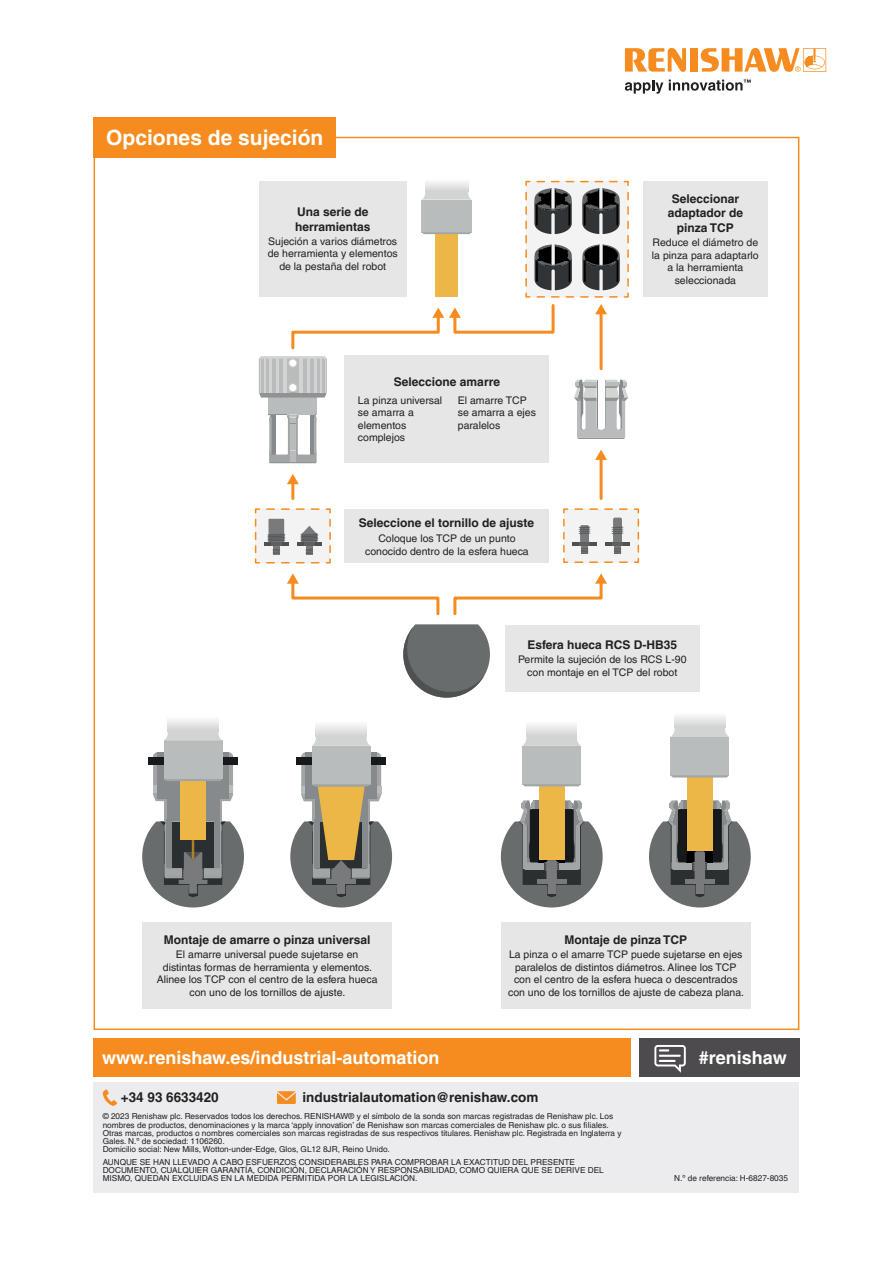
<style>
.page{position:relative;width:893px;height:1263px;background:#fff}
.page>*{position:absolute;margin:0;border:0;box-sizing:border-box;transform-origin:0 0}
.t1{font:700 21px "Helvetica LT Pro";color:#fff}
.t2{font:700 18px "Helvetica LT Pro";color:#fff}
.t3{font:700 13.5px "Helvetica LT Pro";color:#231f20}
.t4{font:700 12px/14.4px "Helvetica LT Pro";color:#231f20}
.t5{font:10.5px/12.6px "Helvetica LT Pro";color:#231f20;text-align:center}
.t6{font:8.25px/8.2px "Helvetica LT Pro";color:#231f20}
</style>
<div class="page">
<div style="left:94px;top:1083px;width:705px;height:110px;background:#ececee"></div>
<svg style="left:103px;top:1089px;width:14px;height:17px"></svg>
<svg style="left:277px;top:1091px;width:19px;height:13px"></svg>
<div style="left:639px;top:1038px;width:160px;height:39px;background:#4d4b4d"></div>
<svg style="left:654px;top:1045px;width:32px;height:28px"></svg>
<div style="left:94px;top:1038px;width:537px;height:39px;background:#f68c1f"></div>
<div style="left:94px;top:117px;width:242px;height:41px;background:#f68c1f"></div>
<div style="left:142px;top:922px;width:250px;height:87px;background:#e6e6e6"></div>
<div style="left:312px;top:746px;width:59px;height:38px;background:#b9bcbc"></div>
<svg style="left:312px;top:737px;width:58px;height:9px"></svg>
<svg style="left:316px;top:725px;width:50px;height:12px"></svg>
<svg style="left:290px;top:753px;width:102px;height:154px"></svg>
<svg style="left:164px;top:801px;width:58px;height:19px"></svg>
<div style="left:167px;top:797px;width:52px;height:24px;background:#878a8c"></div>
<div style="left:223px;top:757px;width:15px;height:8px;background:#161a1d"></div>
<div style="left:149px;top:757px;width:15px;height:8px;background:#161a1d"></div>
<svg style="left:142px;top:820px;width:102px;height:87px"></svg>
<div style="left:180px;top:781px;width:26px;height:59px;background:#edb748"></div>
<div style="left:164px;top:741px;width:59px;height:38px;background:#b9bcbc"></div>
<svg style="left:164px;top:731px;width:59px;height:10px"></svg>
<svg style="left:153px;top:752px;width:80px;height:49px"></svg>
<svg style="left:168px;top:719px;width:50px;height:12px"></svg>
<svg style="left:563px;top:508px;width:77px;height:55px"></svg>
<svg style="left:254px;top:508px;width:77px;height:56px"></svg>
<svg style="left:403px;top:624px;width:87px;height:74px"></svg>
<div style="left:345px;top:509px;width:204px;height:54px;background:#e6e6e6"></div>
<svg style="left:453px;top:573px;width:154px;height:43px"></svg>
<hr style="left:291px;top:482px;width:3px;height:16px;background:#f68c1f">
<svg style="left:287px;top:474px;width:12px;height:10px"></svg>
<hr style="left:600px;top:457px;width:3px;height:41px;background:#f68c1f">
<svg style="left:287px;top:573px;width:153px;height:43px"></svg>
<svg style="left:259px;top:180px;width:370px;height:283px"></svg>
<div style="left:643px;top:182px;width:125px;height:115px;background:#e6e6e6"></div>
<svg style="left:649px;top:800px;width:102px;height:107px"></svg>
<div style="left:687px;top:777px;width:26px;height:74px;background:#edb748"></div>
<div style="left:670px;top:737px;width:59px;height:38px;background:#b9bcbc"></div>
<svg style="left:671px;top:728px;width:58px;height:9px"></svg>
<svg style="left:670px;top:775px;width:59px;height:2px"></svg>
<svg style="left:674px;top:716px;width:51px;height:12px"></svg>
<div style="left:539px;top:786px;width:26px;height:74px;background:#edb748"></div>
<div style="left:522px;top:746px;width:59px;height:38px;background:#b9bcbc"></div>
<svg style="left:523px;top:737px;width:58px;height:9px"></svg>
<svg style="left:522px;top:784px;width:59px;height:2px"></svg>
<svg style="left:526px;top:725px;width:51px;height:12px"></svg>
<svg style="left:501px;top:800px;width:102px;height:107px"></svg>
<div style="left:501px;top:922px;width:250px;height:87px;background:#e6e6e6"></div>
<div style="left:505px;top:625px;width:195px;height:66px;background:#e6e6e6"></div>
<svg style="left:625px;top:80px;width:38px;height:14px"></svg>
<svg style="left:625px;top:48px;width:61px;height:24px"></svg>
<div style="left:690px;top:48px;width:8px;height:24px;background:#f68c1f"></div>
<svg style="left:701px;top:48px;width:125px;height:24px"></svg>
<svg style="left:669px;top:80px;width:82px;height:11px"></svg>
<h1 class="t1" style="left:106px;top:125px;width:219px">Opciones de sujeción</h1>
<h3 class="t4" style="left:295px;top:205px;width:77px">Una serie de herramientas</h3>
<p class="t5" style="left:268px;top:235px;width:132px">Sujeción a varios diámetros de herramienta y elementos de la pestaña del robot</p>
<h3 class="t4" style="left:394px;top:375px;width:108px">Seleccione amarre</h3>
<p class="t5" style="left:358px;top:393px;width:86px;text-align:left">La pinza universal se amarra a elementos complejos</p>
<p class="t5" style="left:458px;top:393px;width:80px;text-align:left">El amarre TCP se amarra a ejes paralelos</p>
<h3 class="t4" style="left:359px;top:516px;width:177px">Seleccione el tornillo de ajuste</h3>
<p class="t5" style="left:365px;top:532px;width:165px">Coloque los TCP de un punto conocido dentro de la esfera hueca</p>
<h3 class="t4" style="left:668px;top:192px;width:77px;text-align:center">Seleccionar adaptador de pinza TCP</h3>
<p class="t5" style="left:652px;top:236px;width:108px">Reduce el diámetro de la pinza para adaptarlo a la herramienta seleccionada</p>
<h3 class="t4" style="left:527px;top:637px;width:151px">Esfera hueca RCS D-HB35</h3>
<h3 class="t4" style="left:164px;top:932px;width:208px">Montaje de amarre o pinza universal</h3>
<p class="t5" style="left:157px;top:948px;width:222px">El amarre universal puede sujetarse en distintas formas de herramienta y elementos.<br>Alinee los TCP con el centro de la esfera hueca con uno de los tornillos de ajuste.</p>
<p class="t5" style="left:518px;top:653px;width:170px">Permite la sujeción de los RCS L-90 con montaje en el TCP del robot</p>
<h3 class="t4" style="left:564px;top:932px;width:124px">Montaje de pinza TCP</h3>
<p class="t5" style="left:508px;top:948px;width:238px">La pinza o el amarre TCP puede sujetarse en ejes paralelos de distintos diámetros. Alinee los TCP con el centro de la esfera hueca o descentrados con uno de los tornillos de ajuste de cabeza plana.</p>
<h2 class="t2" style="left:102px;top:1047px;width:339px">www.renishaw.es/industrial-automation</h2>
<h3 class="t3" style="left:121px;top:1089px;width:99px">+34 93 6633420</h3>
<h3 class="t3" style="left:302px;top:1089px;width:237px">industrialautomation@renishaw.com</h3>
<p class="t6" style="left:103px;top:1112px;width:520px">© 2023 Renishaw plc. Reservados todos los derechos. RENISHAW® y el símbolo de la sonda son marcas registradas de Renishaw plc. Los nombres de productos, denominaciones y la marca ‘apply innovation’ de Renishaw son marcas comerciales de Renishaw plc. o sus filiales.<br>Otras marcas, productos o nombres comerciales son marcas registradas de sus respectivos titulares. Renishaw plc. Registrada en Inglaterra y Gales. N.º de sociedad: 1106260.<br>Domicilio social: New Mills, Wotton-under-Edge, Glos, GL12 8JR, Reino Unido.</p>
<p class="t6" style="left:103px;top:1158px;width:503px">AUNQUE SE HAN LLEVADO A CABO ESFUERZOS CONSIDERABLES PARA COMPROBAR LA EXACTITUD DEL PRESENTE<br>DOCUMENTO, CUALQUIER GARANTÍA, CONDICIÓN, DECLARACIÓN Y RESPONSABILIDAD, COMO QUIERA QUE SE DERIVE DEL<br>MISMO, QUEDAN EXCLUIDAS EN LA MEDIDA PERMITIDA POR LA LEGISLACIÓN.</p>
<h2 class="t2" style="left:699px;top:1047px;width:89px">#renishaw</h2>
<p class="t6" style="left:674px;top:1174px;width:115px">N.º de referencia: H-6827-8035</p>
</div>
